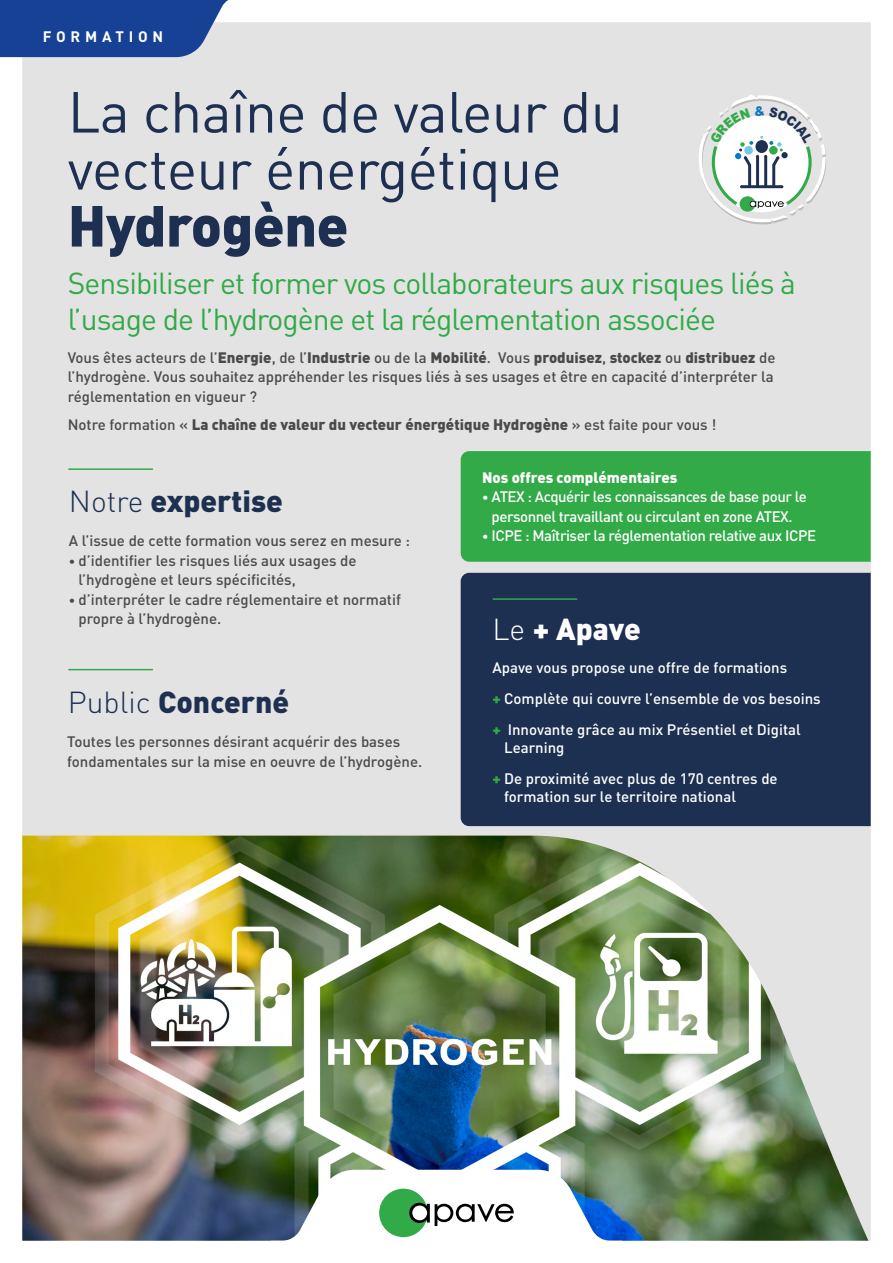
<style>
.page{position:relative;width:893px;height:1263px;background:#fff}
.page>*{position:absolute;margin:0;border:0;box-sizing:border-box;transform-origin:0 0}
.t1{font:57px/57px "DIN Pro";letter-spacing:-.01em;color:#1d3051}
.t2{font:900 57px "DIN Pro";letter-spacing:-.01em;color:#1d3051}
.t3{font:30px/36px "DIN Pro";letter-spacing:-.03em;color:#31aa47}
.t4{font:900 30px "DIN Pro";color:#1d3051}
.t5{font:900 30px "DIN Pro";color:#fff}
.t6{font:500 15px/19.5px "DIN Pro";color:#4a4a49}
.t7{font:500 15px/30.8px "DIN Pro";letter-spacing:-.005em;color:#fff}
.t8{font:500 15px/19.5px "DIN Pro";letter-spacing:-.03em;color:#fff;text-align:center}
.t9{font:900 15px "DIN Pro";color:#4a4a49}
.t10{font:900 15px "DIN Pro";color:#fff}
.t11{font:700 15px "DIN Pro";letter-spacing:.32em;color:#fff}
.s1{font-weight:900}
.s2{font-weight:500}
.s3{font-weight:300}
.s4{font-size:12.75px}
.s5{font-weight:900;color:#31aa47}
</style>
<div class="page">
<img style="left:0;top:22px;width:871px;height:1219px">
<svg style="left:271px;top:1170px;width:351px;height:71px"></svg>
<svg style="left:0;top:0;width:247px;height:57px;background:#365aa1"></svg>
<svg style="left:698px;top:93px;width:129px;height:132px"></svg>
<p class="t11" style="left:43px;top:24px;width:122px">FORMATION</p>
<h1 class="t1" style="left:68px;top:81px;width:557px">La chaîne de valeur du vecteur énergétique</h1>
<h1 class="t2" style="left:68px;top:177px;width:282px">Hydrogène</h1>
<h2 class="t3" style="left:68px;top:264px;width:730px">Sensibiliser et former vos collaborateurs aux risques liés à l’usage de l’hydrogène et la réglementation associée</h2>
<p class="t6" style="left:68px;top:346px;width:709px;text-align:justify">Vous êtes acteurs de l’<span class="s1">Energie</span>, de l’<span class="s1">Industrie</span> ou de la <span class="s1">Mobilité</span>. Vous <span class="s1">produisez</span>, <span class="s1">stockez</span> ou <span class="s1">distribuez</span> de l’hydrogène. Vous souhaitez appréhender les risques liés à ses usages et être en capacité d’interpréter la réglementation en vigueur ?</p>
<p class="t9" style="left:68px;top:412px;width:650px"><span class="s2">Notre formation «</span> La chaîne de valeur du vecteur énergétique Hydrogène <span class="s2">» est faite pour vous !</span></p>
<h2 class="t4" style="left:69px;top:475px;width:216px"><span class="s3">Notre</span> expertise</h2>
<p class="t6" style="left:69px;top:529px;width:343px">A l’issue de cette formation vous serez en mesure :</p>
<p class="t6" style="left:78px;top:549px;width:280px;text-indent:-10px"><span class="s4">•</span> d’identifier les risques liés aux usages de l’hydrogène et leurs spécificités,</p>
<p class="t6" style="left:78px;top:588px;width:324px;text-indent:-10px"><span class="s4">•</span> d’interpréter le cadre réglementaire et normatif propre à l’hydrogène.</p>
<h2 class="t4" style="left:68px;top:676px;width:223px"><span class="s3">Public</span> Concerné</h2>
<p class="t6" style="left:67px;top:730px;width:357px">Toutes les personnes désirant acquérir des bases fondamentales sur la mise en oeuvre de l’hydrogène.</p>
<p class="t10" style="left:482px;top:465px;width:197px">Nos offres complémentaires</p>
<p class="t8" style="left:482px;top:486px;width:326px"><span class="s4">•</span> ATEX : Acquérir les connaissances de base pour le personnel travaillant ou circulant en zone ATEX.</p>
<p class="t8" style="left:482px;top:525px;width:335px"><span class="s4">•</span> ICPE : Maîtriser la réglementation relative aux ICPE</p>
<h2 class="t5" style="left:492px;top:603px;width:150px"><span class="s3">Le</span> + Apave</h2>
<p class="t7" style="left:492px;top:651px;width:330px">Apave vous propose une offre de formations<br><span class="s5">+</span> Complète qui couvre l’ensemble de vos besoins <span class="s5">+</span> Innovante grâce au mix Présentiel et Digital</p>
<p class="t7" style="left:492px;top:730px;width:287px;text-indent:12px">Learning<br><span class="s5">+</span> De proximité avec plus de 170 centres de</p>
<p class="t7" style="left:504px;top:779px;width:234px">formation sur le territoire national</p>
</div>
